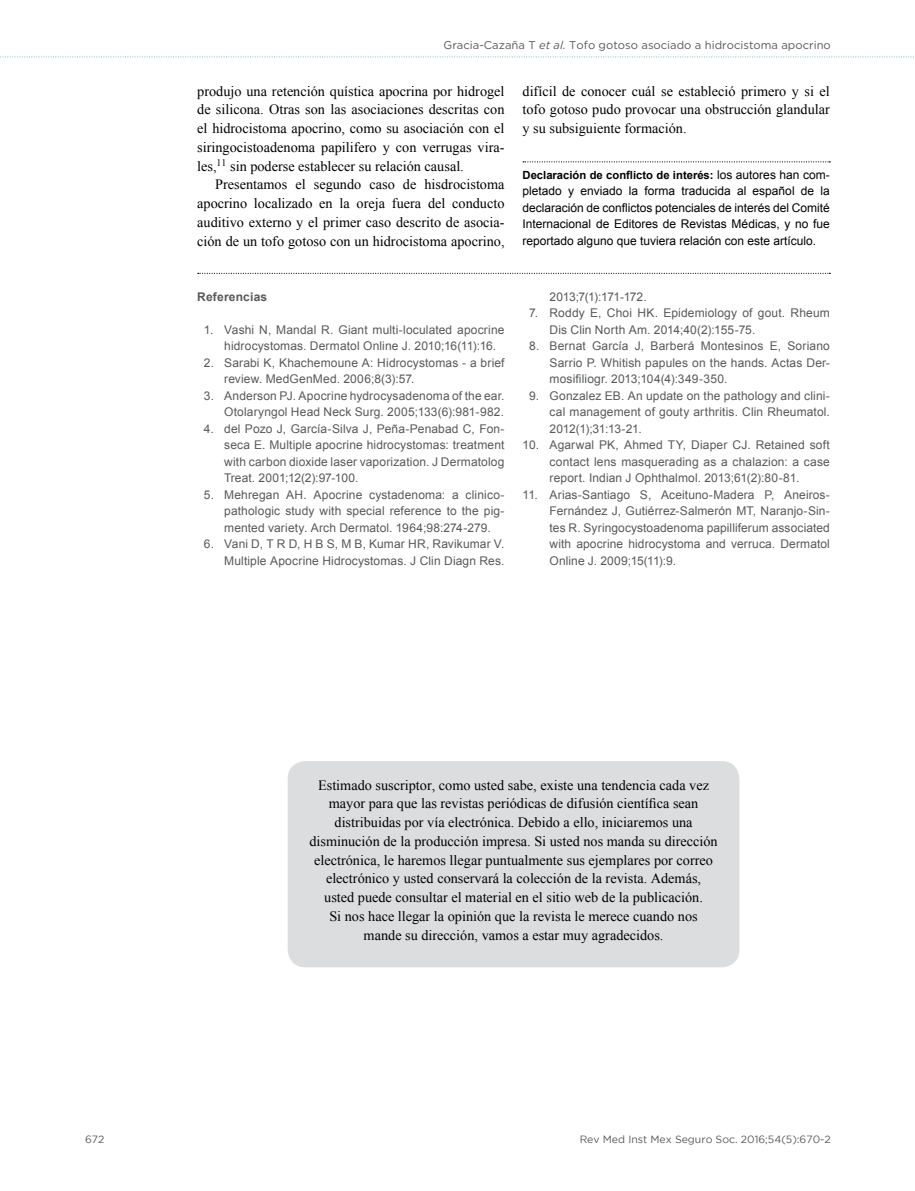
<style>
.page{position:relative;width:915px;height:1191px;background:#fff}
.page>*{position:absolute;margin:0;border:0;box-sizing:border-box;transform-origin:0 0}
.t1{font:14.25px/18.8px "Times New Roman";color:#000;text-align:justify}
.t2{font:12px/16.5px "Arial";letter-spacing:.01em;color:#58595b;text-align:justify}
.t3{font:12px/16.5px "Arial";color:#000;text-align:justify}
.t4{font:12px "Arial";letter-spacing:-.035em;color:#58595b}
.t5{font:700 12px "Arial";letter-spacing:.015em;color:#58595b}
.t6{font:11.25px "Gotham";color:#58595b}
.t7{font:700 11.25px "Arial";color:#000}
.t8{font:10.5px "Gotham";color:#58595b}
.s1{font-style:italic}
.s2{font-weight:400;font-size:12px}
</style>
<div class="page">
<svg style="left:0;top:56px;width:914px;height:1px"></svg>
<svg style="left:523px;top:161px;width:307px;height:1px"></svg>
<svg style="left:198px;top:273px;width:632px;height:1px"></svg>
<div style="left:287px;top:761px;width:452px;height:206px;background:#dcddde;border-radius:18px"></div>
<p class="t6" style="left:443px;top:38px;width:389px">Gracia-Cazaña T <span class="s1">et al.</span> Tofo gotoso asociado a hidrocistoma apocrino</p>
<p class="t1" style="left:197px;top:81px;width:309px">produjo una retención quística apocrina por hidrogel de silicona. Otras son las asociaciones descritas con el hidrocistoma apocrino, como su asociación con el siringocistoadenoma papilifero y con verrugas vira&shy;les,<sup>11</sup> sin poderse establecer su relación causal.</p>
<p class="t1" style="left:197px;top:175px;width:309px;text-indent:18px">Presentamos el segundo caso de hisdrocistoma apocrino localizado en la oreja fuera del conducto auditivo externo y el primer caso descrito de asocia&shy;ción de un tofo gotoso con un hidrocistoma apocrino,</p>
<p class="t1" style="left:522px;top:81px;width:309px">difícil de conocer cuál se estableció primero y si el tofo gotoso pudo provocar una obstrucción glandular y su subsiguiente formación.</p>
<p class="t7" style="left:522px;top:167px;width:309px">Declaración de conflicto de interés: <span class="s2">los autores han com-</span></p>
<p class="t3" style="left:522px;top:183px;width:309px">pletado y enviado la forma traducida al español de la declaración de conflictos potenciales de interés del Comité Internacional de Editores de Revistas Médicas, y no fue reportado alguno que tuviera relación con este artículo.</p>
<p class="t5" style="left:197px;top:289px;width:72px">Referencias</p>
<p class="t2" style="left:224px;top:321px;width:282px;text-indent:-20px">1. Vashi N, Mandal R. Giant multi-loculated apocrine hidrocystomas. Dermatol Online J. 2010;16(11):16.</p>
<p class="t2" style="left:224px;top:354px;width:282px;text-indent:-20px">2. Sarabi K, Khachemoune A: Hidrocystomas - a brief review. MedGenMed. 2006;8(3):57.</p>
<p class="t2" style="left:204px;top:387px;width:302px;text-align:right">3. Anderson PJ. Apocrine hydrocysadenoma of the ear.<br>Otolaryngol Head Neck Surg. 2005;133(6):981-982.</p>
<p class="t2" style="left:224px;top:420px;width:282px;text-indent:-20px">4. del Pozo J, García-Silva J, Peña-Penabad C, Fon&shy;seca E. Multiple apocrine hidrocystomas: treatment with carbon dioxide laser vaporization. J Dermatolog Treat. 2001;12(2):97-100.</p>
<p class="t2" style="left:224px;top:486px;width:282px;text-indent:-20px">5. Mehregan AH. Apocrine cystadenoma: a clinico&shy;pathologic study with special reference to the pig&shy;mented variety. Arch Dermatol. 1964;98:274-279.</p>
<p class="t2" style="left:204px;top:536px;width:302px;text-align:right">6. Vani D, T R D, H B S, M B, Kumar HR, Ravikumar V.<br>Multiple Apocrine Hidrocystomas. J Clin Diagn Res.</p>
<p class="t4" style="left:549px;top:289px;width:99px">2013;7(1):171-172.</p>
<p class="t2" style="left:549px;top:305px;width:282px;text-indent:-20px">7. Roddy E, Choi HK. Epidemiology of gout. Rheum<br>Dis Clin North Am. 2014;40(2):155-75.</p>
<p class="t2" style="left:549px;top:338px;width:282px;text-indent:-20px">8. Bernat García J, Barberá Montesinos E, Soriano Sarrio P. Whitish papules on the hands. Actas Der&shy;mosifiliogr. 2013;104(4):349-350.</p>
<p class="t2" style="left:549px;top:387px;width:282px;text-indent:-20px">9. Gonzalez EB. An update on the pathology and clini&shy;cal management of gouty arthritis. Clin Rheumatol.<br>2012(1);31:13-21.</p>
<p class="t2" style="left:549px;top:437px;width:282px;text-indent:-27px">10. Agarwal PK, Ahmed TY, Diaper CJ. Retained soft contact lens masquerading as a chalazion: a case report. Indian J Ophthalmol. 2013;61(2):80-81.</p>
<p class="t2" style="left:549px;top:486px;width:282px;text-indent:-27px">11. Arias-Santiago S, Aceituno-Madera P, Aneiros-Fernández J, Gutiérrez-Salmerón MT, Naranjo-Sin&shy;tes R. Syringocystoadenoma papilliferum associated with apocrine hidrocystoma and verruca. Dermatol Online J. 2009;15(11):9.</p>
<p class="t1" style="left:309px;top:775px;width:410px;text-align:center">Estimado suscriptor, como usted sabe, existe una tendencia cada vez mayor para que las revistas periódicas de difusión científica sean distribuidas por vía electrónica. Debido a ello, iniciaremos una disminución de la producción impresa. Si usted nos manda su dirección electrónica, le haremos llegar puntualmente sus ejemplares por correo electrónico y usted conservará la colección de la revista. Además, usted puede consultar el material en el sitio web de la publicación.<br>Si nos hace llegar la opinión que la revista le merece cuando nos mande su dirección, vamos a estar muy agradecidos.</p>
<p class="t8" style="left:85px;top:1133px;width:21px">672</p>
<p class="t8" style="left:579px;top:1133px;width:252px">Rev Med Inst Mex Seguro Soc. 2016;54(5):670-2</p>
</div>
